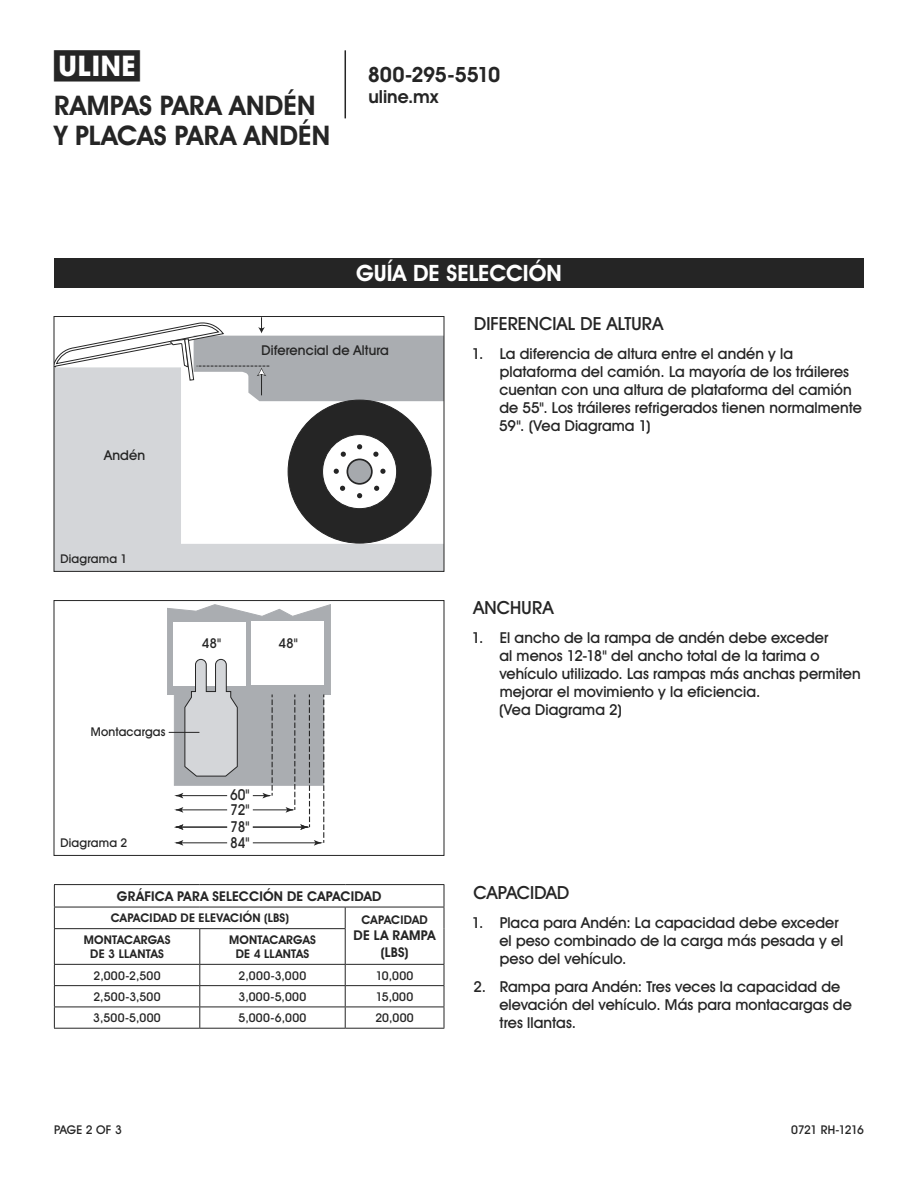
<style>
.page{position:relative;width:918px;height:1188px;background:#fff}
.page>*{position:absolute;margin:0;border:0;box-sizing:border-box;transform-origin:0 0}
.t1{font:700 28.5px "Uline Two Knine";color:#252525}
.t2{font:700 27px/30px "Uline Two Knine";letter-spacing:.01em;color:#252525}
.t3{font:700 22.5px "Uline Two Knine";letter-spacing:.005em;color:#fff}
.t4{font:700 21px "Uline Two Knine";letter-spacing:-.02em;color:#252525}
.t5{font:18px "Uline Two Knine";letter-spacing:.005em;color:#252525}
.t6{font:700 18px "Uline Two Knine";color:#252525}
.t7{font:15px/18px "Uline Two Knine";letter-spacing:.005em;color:#252525}
.t8{font:15px/14.9px "Uline Two Knine";letter-spacing:.005em;color:#252525;scale:.9 1}
.t9{font:700 13.5px/16.2px "Uline Two Knine";letter-spacing:.015em;color:#252525;text-align:center}
.t10{font:13.5px "Uline Two Knine";letter-spacing:.01em;color:#252525}
.t11{font:12px "Uline Two Knine";letter-spacing:.015em;color:#252525}
.t12{font:700 12px/14.4px "Uline Two Knine";letter-spacing:.015em;color:#252525;text-align:center}
.t13{font:12px "Uline Two Knine";letter-spacing:-.055em;color:#252525}
</style>
<div class="page">
<hr style="left:345px;top:50px;width:1px;height:68px;background:#252525">
<svg style="left:56px;top:401px;width:386px;height:169px;fill:#d4d6d9"></svg>
<div style="left:288px;top:400px;width:143px;height:143px;background:#252525;border-radius:50%"></div>
<div style="left:323px;top:435px;width:74px;height:74px;background:#fff;border-radius:50%"></div>
<div style="left:322px;top:434px;width:75px;height:75px;border:1px solid #252525;border-radius:50%"></div>
<div style="left:347px;top:459px;width:25px;height:25px;background:#a6a9ad;border-radius:50%"></div>
<div style="left:347px;top:459px;width:26px;height:26px;border:2px solid #252525;border-radius:50%"></div>
<svg style="left:341px;top:452px;width:5px;height:5px"></svg>
<svg style="left:334px;top:469px;width:5px;height:5px"></svg>
<svg style="left:357px;top:493px;width:5px;height:5px"></svg>
<svg style="left:357px;top:444px;width:5px;height:5px"></svg>
<svg style="left:340px;top:486px;width:5px;height:5px"></svg>
<svg style="left:373px;top:452px;width:6px;height:5px"></svg>
<svg style="left:380px;top:469px;width:6px;height:5px"></svg>
<svg style="left:374px;top:486px;width:5px;height:5px"></svg>
<svg style="left:56px;top:318px;width:386px;height:83px"></svg>
<div style="left:54px;top:316px;width:390px;height:256px;border:1px solid #252525"></div>
<svg style="left:167px;top:604px;width:164px;height:242px"></svg>
<div style="left:54px;top:600px;width:390px;height:256px;border:1px solid #252525"></div>
<hr style="left:54px;top:884px;width:146px;height:1px;background:#252525">
<hr style="left:200px;top:884px;width:145px;height:1px;background:#252525">
<hr style="left:345px;top:884px;width:99px;height:1px;background:#252525">
<svg style="left:54px;top:885px;width:1px;height:43px"></svg>
<svg style="left:345px;top:908px;width:1px;height:20px"></svg>
<svg style="left:444px;top:885px;width:1px;height:44px"></svg>
<hr style="left:54px;top:928px;width:146px;height:1px;background:#252525">
<hr style="left:54px;top:929px;width:1px;height:35px;background:#252525">
<hr style="left:200px;top:928px;width:146px;height:1px;background:#252525">
<hr style="left:199px;top:929px;width:1px;height:35px;background:#252525">
<hr style="left:345px;top:929px;width:1px;height:35px;background:#252525">
<hr style="left:444px;top:929px;width:1px;height:35px;background:#252525">
<hr style="left:54px;top:964px;width:146px;height:1px;background:#252525">
<hr style="left:200px;top:964px;width:145px;height:1px;background:#252525">
<hr style="left:345px;top:964px;width:99px;height:1px;background:#252525">
<hr style="left:54px;top:985px;width:146px;height:1px;background:#252525">
<hr style="left:200px;top:985px;width:145px;height:1px;background:#252525">
<hr style="left:345px;top:985px;width:99px;height:1px;background:#252525">
<hr style="left:54px;top:1007px;width:146px;height:1px;background:#252525">
<svg style="left:54px;top:965px;width:1px;height:63px"></svg>
<hr style="left:200px;top:1007px;width:145px;height:1px;background:#252525">
<svg style="left:199px;top:965px;width:1px;height:63px"></svg>
<hr style="left:345px;top:1007px;width:99px;height:1px;background:#252525">
<svg style="left:345px;top:965px;width:1px;height:63px"></svg>
<svg style="left:444px;top:965px;width:1px;height:63px"></svg>
<hr style="left:54px;top:1028px;width:146px;height:1px;background:#252525">
<hr style="left:200px;top:1028px;width:145px;height:1px;background:#252525">
<hr style="left:345px;top:1028px;width:99px;height:1px;background:#252525">
<hr style="left:54px;top:907px;width:146px;height:1px;background:#252525">
<hr style="left:200px;top:907px;width:145px;height:1px;background:#252525">
<hr style="left:345px;top:907px;width:99px;height:1px;background:#252525">
<div style="left:54px;top:258px;width:810px;height:30px;background:#252525"></div>
<hr style="left:169px;top:732px;width:30px;height:1px;background:#252525">
<h1 class="t1" style="left:54px;top:49px;width:87px">π</h1>
<h2 class="t2" style="left:54px;top:90px;width:278px">RAMPAS PARA ANDÉN<br>Y PLACAS PARA ANDÉN</h2>
<h3 class="t4" style="left:368px;top:62px;width:134px">800-295-5510</h3>
<p class="t6" style="left:368px;top:86px;width:71px">uline.mx</p>
<h3 class="t3" style="left:356px;top:260px;width:207px">GUÍA DE SELECCIÓN</h3>
<p class="t10" style="left:104px;top:447px;width:43px">Andén</p>
<p class="t10" style="left:261px;top:342px;width:129px">Diferencial de Altura</p>
<p class="t5" style="left:474px;top:313px;width:191px">DIFERENCIAL DE ALTURA</p>
<p class="t7" style="left:499px;top:344px;width:364px;text-indent:-27px">1. La diferencia de altura entre el andén y la plataforma del camión. La mayoría de los tráileres cuentan con una altura de plataforma del camión de 55". Los tráileres refrigerados tienen normalmente 59". (Vea Diagrama 1)</p>
<p class="t11" style="left:61px;top:551px;width:68px">Diagrama 1</p>
<p class="t11" style="left:91px;top:724px;width:76px">Montacargas</p>
<p class="t11" style="left:61px;top:835px;width:68px">Diagrama 2</p>
<p class="t10" style="left:202px;top:635px;width:21px">48"</p>
<p class="t10" style="left:278px;top:635px;width:21px">48"</p>
<p class="t8" style="left:230px;top:787px;width:23px">60"<br>72"</p>
<p class="t8" style="left:230px;top:818px;width:23px;line-height:15.9px">78"<br>84"</p>
<p class="t9" style="left:117px;top:888px;width:266px">GRÁFICA PARA SELECCIÓN DE CAPACIDAD</p>
<p class="t12" style="left:111px;top:911px;width:180px">CAPACIDAD DE ELEVACIÓN (LBS)</p>
<p class="t12" style="left:361px;top:913px;width:68px">CAPACIDAD</p>
<p class="t9" style="left:354px;top:927px;width:83px">DE LA RAMPA (LBS)</p>
<p class="t12" style="left:84px;top:932px;width:88px">MONTACARGAS<br>DE 3 LLANTAS</p>
<p class="t12" style="left:229px;top:932px;width:88px">MONTACARGAS<br>DE 4 LLANTAS</p>
<p class="t11" style="left:93px;top:968px;width:69px">2,000-2,500</p>
<p class="t11" style="left:239px;top:968px;width:69px">2,000-3,000</p>
<p class="t11" style="left:376px;top:968px;width:39px">10,000</p>
<p class="t11" style="left:93px;top:989px;width:69px">2,500-3,500</p>
<p class="t11" style="left:239px;top:989px;width:69px">3,000-5,000</p>
<p class="t11" style="left:376px;top:989px;width:39px">15,000</p>
<p class="t11" style="left:93px;top:1011px;width:69px">3,500-5,000</p>
<p class="t11" style="left:239px;top:1011px;width:69px">5,000-6,000</p>
<p class="t11" style="left:375px;top:1011px;width:40px">20,000</p>
<p class="t5" style="left:474px;top:597px;width:81px">ANCHURA</p>
<p class="t7" style="left:499px;top:629px;width:363px;text-indent:-27px">1. El ancho de la rampa de andén debe exceder<br>al menos 12-18" del ancho total de la tarima o vehículo utilizado. Las rampas más anchas permiten mejorar el movimiento y la eficiencia.<br>(Vea Diagrama 2)</p>
<p class="t5" style="left:474px;top:881px;width:97px">CAPACIDAD</p>
<p class="t7" style="left:499px;top:913px;width:346px;text-indent:-28px">1. Placa para Andén: La capacidad debe exceder el peso combinado de la carga más pesada y el peso del vehículo.</p>
<p class="t7" style="left:499px;top:978px;width:354px;text-indent:-26px">2. Rampa para Andén: Tres veces la capacidad de elevación del vehículo. Más para montacargas de tres llantas.</p>
<p class="t11" style="left:54px;top:1122px;width:69px">PAGE 2 OF 3</p>
<p class="t13" style="left:791px;top:1122px;width:74px">0721 RH-1216</p>
</div>
